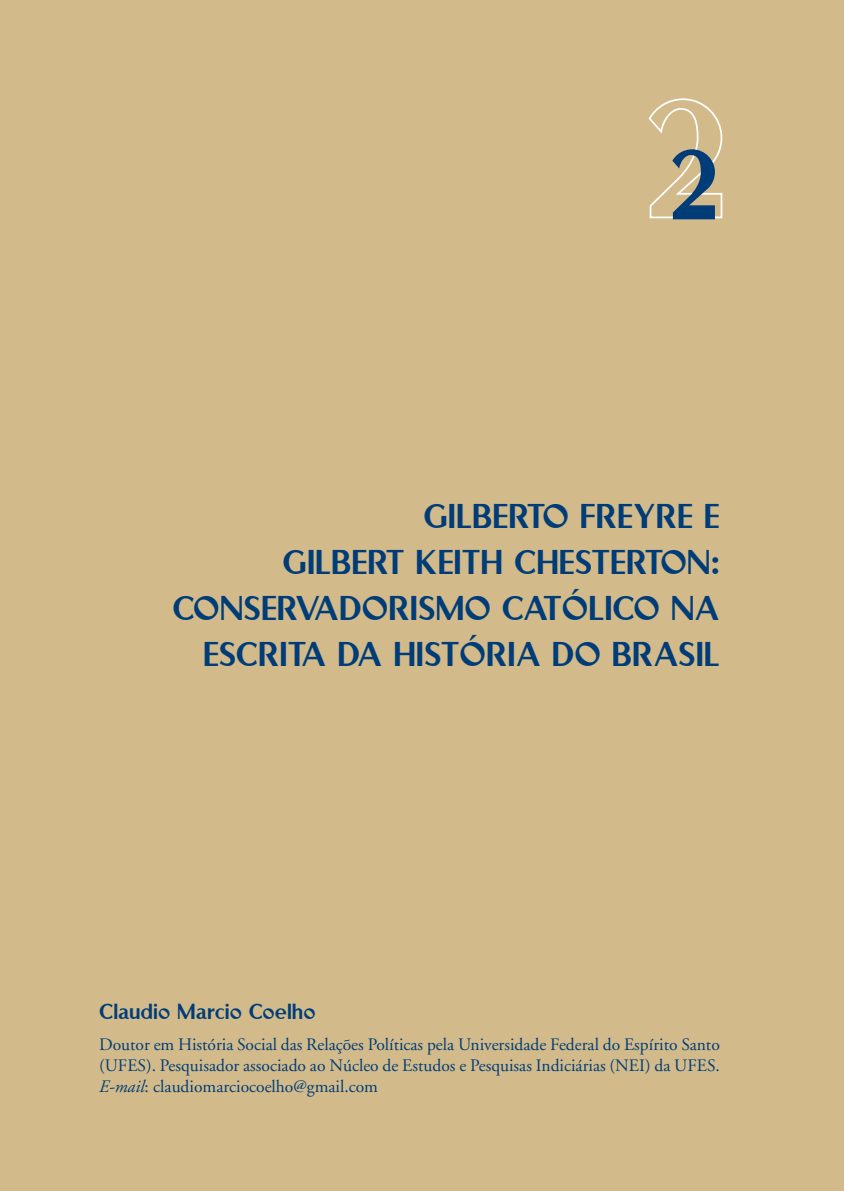
<style>
.page{position:relative;width:844px;height:1191px;background:#fff}
.page>*{position:absolute;margin:0;border:0;box-sizing:border-box;transform-origin:0 0}
._0_Tit_Artigo_Numero{font:112px "Rubino Sans ICG Fill";color:#003d78}
._0_Tit_Artigo{font:38.5px/46.2px "Rubino Sans ICG Fill";color:#003d78;text-align:right}
._0_Autor_nome{font:24.5px "Rubino Sans ICG Fill";color:#003d78}
._0_Autor_curriculo{font:17.5px/21px "Adobe Garamond";color:#003d78;text-align:justify}
.s1{font-style:italic}
</style>
<div class="page">
<div style="left:0;top:0;width:843px;height:1191px;background:#d2ba8a"></div>
<svg style="left:648px;top:98px;width:75px;height:121px"></svg>
<p class="_0_Tit_Artigo_Numero" style="left:667px;top:125px;width:53px">2</p>
<p class="_0_Tit_Artigo" style="left:172px;top:492px;width:548px">GILBERTO FREYRE E<br>GILBERT KEITH CHESTERTON:<br>CONSERVADORISMO CATÓLICO NA<br>ESCRITA DA HISTÓRIA DO BRASIL</p>
<p class="_0_Autor_nome" style="left:99px;top:998px;width:218px">Claudio Marcio Coelho</p>
<p class="_0_Autor_curriculo" style="left:99px;top:1034px;width:622px">Doutor em História Social das Relações Políticas pela Universidade Federal do Espírito Santo (UFES). Pesquisador associado ao Núcleo de Estudos e Pesquisas Indiciárias (NEI) da UFES.<br><span class="s1">E-mail</span>: claudiomarciocoelho@gmail.com</p>
</div>
